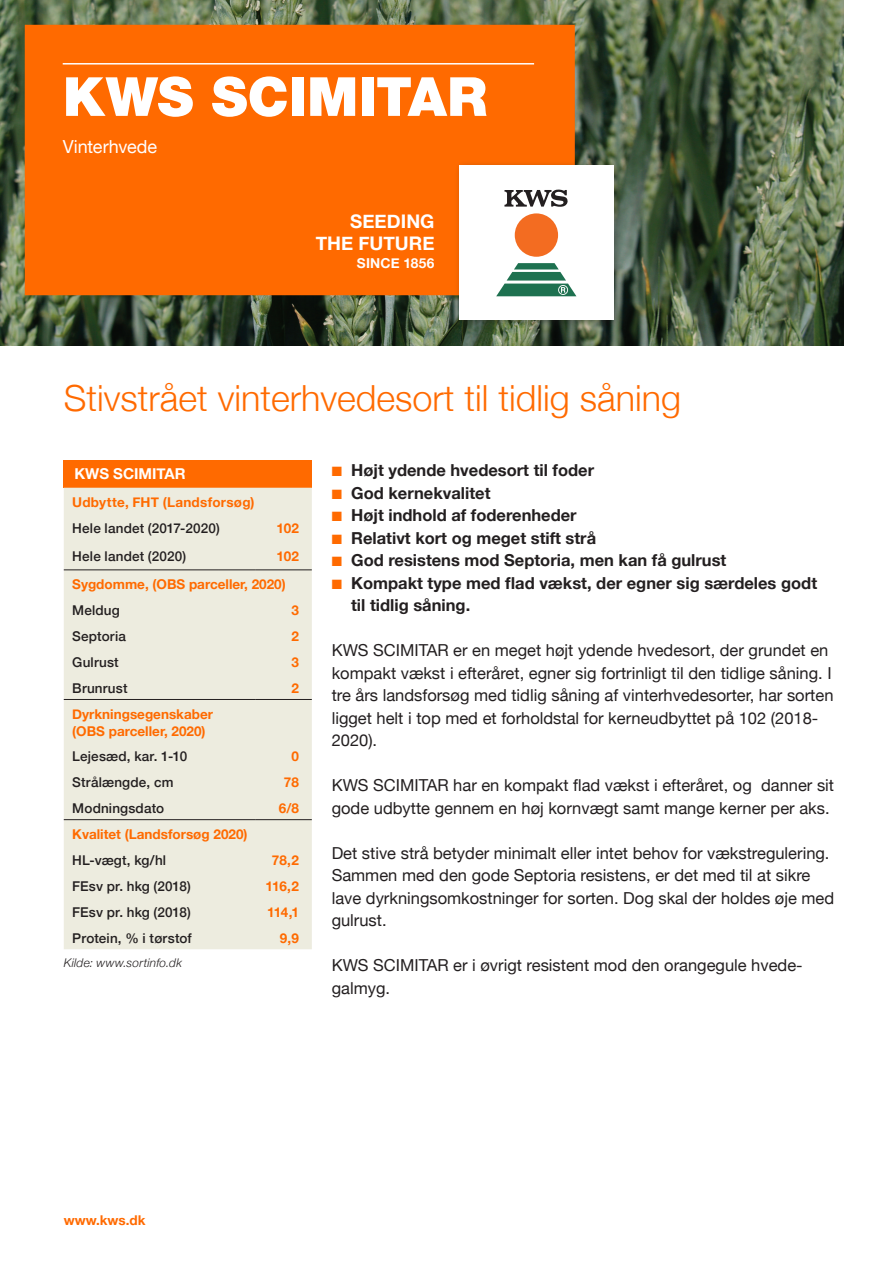
<style>
.page{position:relative;width:893px;height:1263px;background:#fff}
.page>*{position:absolute;margin:0;border:0;box-sizing:border-box;transform-origin:0 0}
.t1{font:900 54px "Helvetica Neue";letter-spacing:.005em;color:#fff}
.t2{font:300 36px "Helvetica Neue";color:#ff6a00}
.t3{font:700 18.75px/22.5px "Helvetica Neue";color:#fff;text-align:right}
.t4{font:18px "Helvetica Neue";letter-spacing:-.005em;color:#fff}
.t5{font:16.5px/22.5px "Helvetica Neue";color:#231f20}
.t6{font:700 16.5px/22.5px "Helvetica Neue";color:#231f20}
.t7{font:700 15px "Helvetica Neue";color:#fff}
.t8{font:700 13.65px "Helvetica Neue";letter-spacing:.015em;color:#fff}
.t9{font:500 13.5px "Helvetica Neue";letter-spacing:.015em;color:#231f20}
.t10{font:700 13.5px/16.5px "Helvetica Neue";color:#ff6a00}
.t11{font:700 13.5px "Helvetica Neue";letter-spacing:.02em;color:#ff6a00}
.t12{font:italic 300 12px "Helvetica Neue";letter-spacing:.015em;color:#231f20}
.s1{color:#ff6a00}
</style>
<div class="page">
<img style="left:0;top:0;width:843px;height:345px">
<div style="left:25px;top:25px;width:550px;height:270px;background:#ff6a00"></div>
<hr style="left:63px;top:63px;width:471px;height:2px;background:#fff">
<div style="left:454px;top:161px;width:168px;height:168px;background:#231f20;opacity:.35"></div>
<div style="left:459px;top:166px;width:154px;height:154px;background:#fff"></div>
<svg style="left:504px;top:190px;width:64px;height:17px"></svg>
<svg style="left:496px;top:263px;width:80px;height:33px"></svg>
<div style="left:515px;top:213px;width:43px;height:44px;background:#f36c21;border-radius:50%"></div>
<div style="left:64px;top:460px;width:248px;height:28px;background:#ff6a00"></div>
<div style="left:64px;top:488px;width:248px;height:461px;background:#edecdf"></div>
<hr style="left:64px;top:699px;width:155px;height:1px;background:#231f20">
<hr style="left:219px;top:699px;width:36px;height:1px;background:#231f20">
<hr style="left:255px;top:699px;width:57px;height:1px;background:#231f20">
<hr style="left:64px;top:819px;width:155px;height:1px;background:#231f20">
<hr style="left:219px;top:819px;width:36px;height:1px;background:#231f20">
<hr style="left:255px;top:819px;width:57px;height:1px;background:#231f20">
<hr style="left:64px;top:569px;width:155px;height:1px;background:#231f20">
<hr style="left:219px;top:569px;width:36px;height:1px;background:#231f20">
<hr style="left:255px;top:569px;width:57px;height:1px;background:#231f20">
<p class="t1" style="left:63px;top:64px;width:426px">KWS SCIMITAR</p>
<p class="t4" style="left:63px;top:134px;width:96px">Vinterhvede</p>
<p class="t3" style="left:316px;top:210px;width:120px">SEEDING<br>THE FUTURE</p>
<p class="t8" style="left:357px;top:253px;width:79px">SINCE 1856</p>
<p class="t2" style="left:64px;top:369px;width:619px">Stivstrået vinterhvedesort til tidlig såning</p>
<p class="t7" style="left:74px;top:462px;width:113px">KWS SCIMITAR</p>
<p class="t11" style="left:72px;top:492px;width:184px">Udbytte, FHT (Landsforsøg)</p>
<p class="t9" style="left:72px;top:517px;width:149px">Hele landet (2017-2020)</p>
<p class="t10" style="left:276px;top:520px;width:24px">102</p>
<p class="t9" style="left:72px;top:546px;width:115px">Hele landet (2020)</p>
<p class="t10" style="left:276px;top:549px;width:24px">102</p>
<p class="t10" style="left:72px;top:577px;width:215px">Sygdomme, (OBS parceller, 2020)</p>
<p class="t9" style="left:72px;top:600px;width:49px">Meldug</p>
<p class="t10" style="left:292px;top:603px;width:9px">3</p>
<p class="t9" style="left:72px;top:626px;width:55px">Septoria</p>
<p class="t10" style="left:292px;top:628px;width:9px">2</p>
<p class="t9" style="left:72px;top:651px;width:48px">Gulrust</p>
<p class="t10" style="left:292px;top:654px;width:9px">3</p>
<p class="t9" style="left:72px;top:677px;width:57px">Brunrust</p>
<p class="t10" style="left:292px;top:680px;width:9px">2</p>
<p class="t10" style="left:72px;top:706px;width:142px">Dyrkningsegenskaber (OBS parceller, 2020)</p>
<p class="t9" style="left:72px;top:746px;width:116px">Lejesæd, kar. 1-10</p>
<p class="t10" style="left:292px;top:749px;width:9px">0</p>
<p class="t9" style="left:72px;top:772px;width:103px">Strålængde, cm</p>
<p class="t10" style="left:284px;top:775px;width:17px">78</p>
<p class="t9" style="left:72px;top:798px;width:93px">Modningsdato</p>
<p class="t10" style="left:279px;top:800px;width:22px">6/8</p>
<p class="t10" style="left:72px;top:826px;width:177px">Kvalitet (Landsforsøg 2020)</p>
<p class="t9" style="left:72px;top:849px;width:95px">HL-vægt, kg/hl</p>
<p class="t10" style="left:272px;top:852px;width:29px">78,2</p>
<p class="t9" style="left:72px;top:875px;width:120px">FEsv pr. hkg (2018)</p>
<p class="t10" style="left:266px;top:878px;width:35px">116,2</p>
<p class="t9" style="left:72px;top:901px;width:120px">FEsv pr. hkg (2018)</p>
<p class="t10" style="left:267px;top:904px;width:33px">114,1</p>
<p class="t9" style="left:72px;top:927px;width:121px">Protein, % i tørstof</p>
<p class="t10" style="left:280px;top:930px;width:21px">9,9</p>
<p class="t12" style="left:64px;top:953px;width:120px">Kilde: www.sortinfo.dk</p>
<p class="t6" style="left:332px;top:460px;width:264px"><span class="s1">■</span> Højt ydende hvedesort til foder</p>
<p class="t6" style="left:332px;top:482px;width:160px"><span class="s1">■</span> God kernekvalitet</p>
<p class="t6" style="left:332px;top:505px;width:246px"><span class="s1">■</span> Højt indhold af foderenheder</p>
<p class="t6" style="left:332px;top:527px;width:266px"><span class="s1">■</span> Relativt kort og meget stift strå</p>
<p class="t6" style="left:332px;top:550px;width:396px"><span class="s1">■</span> God resistens mod Septoria, men kan få gulrust</p>
<p class="t6" style="left:351px;top:572px;width:467px;text-indent:-20px"><span class="s1">■</span> Kompakt type med flad vækst, der egner sig særdeles godt til tidlig såning.</p>
<p class="t5" style="left:332px;top:640px;width:503px">KWS SCIMITAR er en meget højt ydende hvedesort, der grundet en kompakt vækst i efteråret, egner sig fortrinligt til den tidlige såning. I tre års landsforsøg med tidlig såning af vinterhvedesorter, har sorten ligget helt i top med et forholdstal for kerneudbyttet på 102 (2018- 2020).</p>
<p class="t5" style="left:332px;top:775px;width:504px">KWS SCIMITAR har en kompakt flad vækst i efteråret, og danner sit gode udbytte gennem en høj kornvægt samt mange kerner per aks.</p>
<p class="t5" style="left:332px;top:843px;width:504px">Det stive strå betyder minimalt eller intet behov for vækstregulering.<br>Sammen med den gode Septoria resistens, er det med til at sikre lave dyrkningsomkostninger for sorten. Dog skal der holdes øje med gulrust.</p>
<p class="t5" style="left:332px;top:955px;width:472px">KWS SCIMITAR er i øvrigt resistent mod den orangegule hvede&shy;galmyg.</p>
<p class="t10" style="left:64px;top:1212px;width:83px">www.kws.dk</p>
</div>
